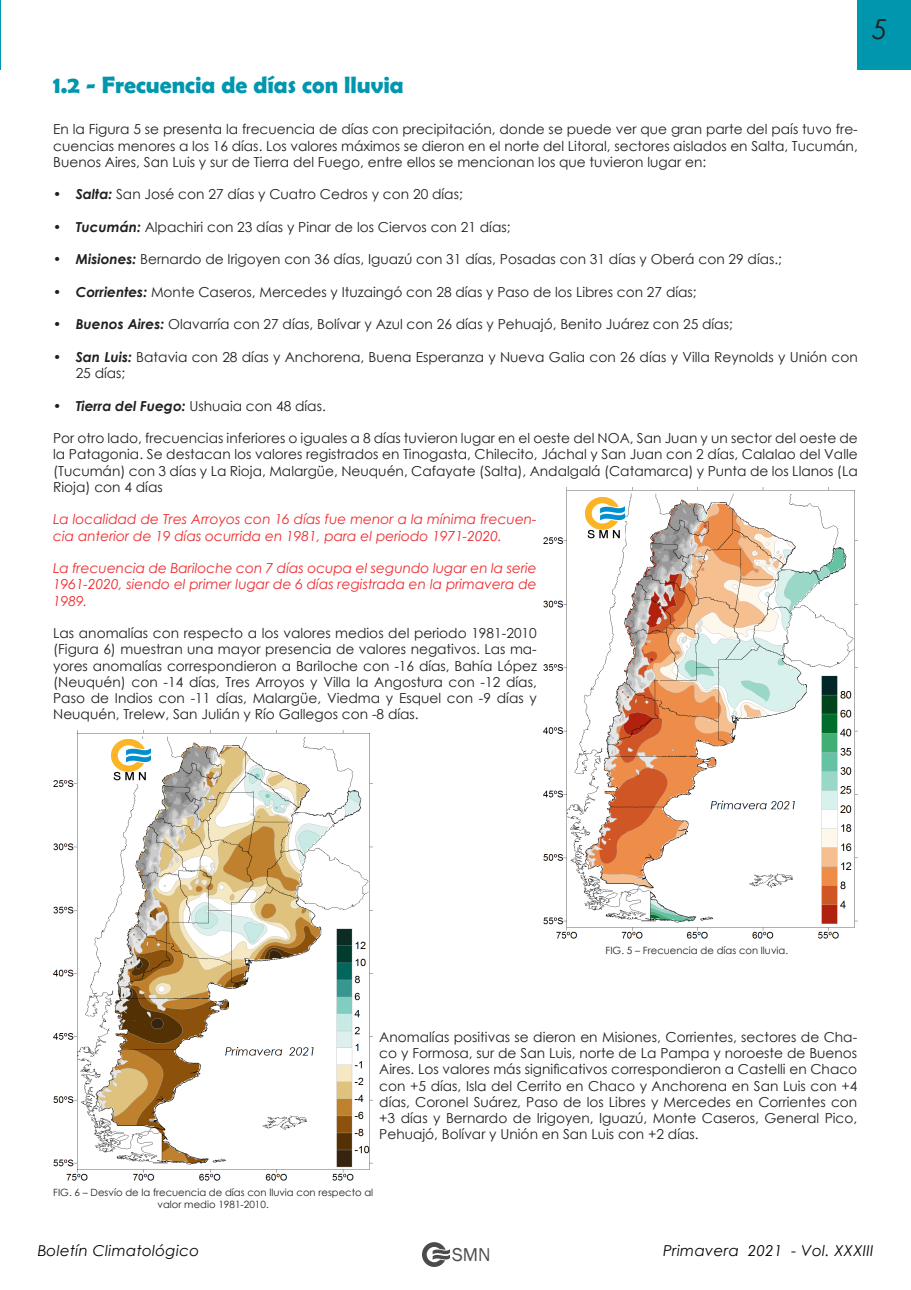
<style>
.page{position:relative;width:911px;height:1290px;background:#fff}
.page>*{position:absolute;margin:0;border:0;box-sizing:border-box;transform-origin:0 0}
.t1{font:italic 27.5px "Century Gothic";color:#231f20}
.t2{font:700 23.75px "Berlin Sans FB Demi";color:#0097ae}
.t3{font:19.12px "Franklin Gothic";color:#4c4b4b}
.t4{font:italic 15px "Century Gothic";letter-spacing:.02em;color:#040503}
.t5{font:13.75px/16.2px "Century Gothic";color:#231f20;text-align:justify}
.t6{font:italic 13.75px/16.2px "Century Gothic";color:#ee292c}
.t7{font:10px/12px "Century Gothic";color:#231f20;text-align:center}
.s1{font-weight:700;font-style:italic}
</style>
<div class="page">
<hr style="left:0;top:0;width:1px;height:70px;background:#0097ae">
<div style="left:857px;top:0;width:54px;height:70px;background:#0097ae"></div>
<svg style="left:422px;top:1242px;width:28px;height:25px"></svg>
<img style="left:543px;top:487px;width:314px;height:452px">
<img style="left:585px;top:497px;width:39px;height:44px">
<img style="left:53px;top:730px;width:319px;height:451px">
<img style="left:111px;top:739px;width:39px;height:44px">
<h1 class="t1" style="left:872px;top:10px;width:17px">5</h1>
<p class="t2" style="left:53px;top:71px;width:352px">1.2 - Frecuencia de días con lluvia</p>
<p class="t5" style="left:53px;top:121px;width:806px">En la Figura 5 se presenta la frecuencia de días con precipitación, donde se puede ver que gran parte del país tuvo fre&shy;cuencias menores a los 16 días. Los valores máximos se dieron en el norte del Litoral, sectores aislados en Salta, Tucumán, Buenos Aires, San Luis y sur de Tierra del Fuego, entre ellos se mencionan los que tuvieron lugar en:</p>
<p class="t5" style="left:53px;top:186px;width:411px"><span class="s1">• Salta:</span> San José con 27 días y Cuatro Cedros y con 20 días;</p>
<p class="t5" style="left:53px;top:219px;width:459px"><span class="s1">• Tucumán:</span> Alpachiri con 23 días y Pinar de los Ciervos con 21 días;</p>
<p class="t5" style="left:53px;top:251px;width:730px"><span class="s1">• Misiones:</span> Bernardo de Irigoyen con 36 días, Iguazú con 31 días, Posadas con 31 días y Oberá con 29 días.;</p>
<p class="t5" style="left:53px;top:284px;width:645px"><span class="s1">• Corrientes:</span> Monte Caseros, Mercedes y Ituzaingó con 28 días y Paso de los Libres con 27 días;</p>
<p class="t5" style="left:53px;top:316px;width:681px"><span class="s1">• Buenos Aires:</span> Olavarría con 27 días, Bolívar y Azul con 26 días y Pehuajó, Benito Juárez con 25 días;</p>
<p class="t5" style="left:76px;top:349px;width:783px;text-indent:-22px"><span class="s1">• San Luis:</span> Batavia con 28 días y Anchorena, Buena Esperanza y Nueva Galia con 26 días y Villa Reynolds y Unión con<br>25 días;</p>
<p class="t5" style="left:53px;top:397px;width:274px"><span class="s1">• Tierra del Fuego:</span> Ushuaia con 48 días.</p>
<p class="t5" style="left:53px;top:430px;width:806px">Por otro lado, frecuencias inferiores o iguales a 8 días tuvieron lugar en el oeste del NOA, San Juan y un sector del oeste de la Patagonia. Se destacan los valores registrados en Tinogasta, Chilecito, Jáchal y San Juan con 2 días, Calalao del Valle (Tucumán) con 3 días y La Rioja, Malargüe, Neuquén, Cafayate (Salta), Andalgalá (Catamarca) y Punta de los Llanos (La Rioja) con 4 días</p>
<p class="t6" style="left:53px;top:511px;width:485px">La localidad de Tres Arroyos con 16 días fue menor a la mínima frecuen&shy;cia anterior de 19 días ocurrida en 1981, para el periodo 1971-2020.</p>
<p class="t6" style="left:53px;top:560px;width:485px;text-align:justify">La frecuencia de Bariloche con 7 días ocupa el segundo lugar en la serie 1961-2020, siendo el primer lugar de 6 días registrada en la primavera de 1989.</p>
<p class="t5" style="left:53px;top:625px;width:485px">Las anomalías con respecto a los valores medios del periodo 1981-2010 (Figura 6) muestran una mayor presencia de valores negativos. Las ma&shy;yores anomalías correspondieron a Bariloche con -16 días, Bahía López (Neuquén) con -14 días, Tres Arroyos y Villa la Angostura con -12 días, Paso de Indios con -11 días, Malargüe, Viedma y Esquel con -9 días y Neuquén, Trelew, San Julián y Río Gallegos con -8 días.</p>
<p class="t7" style="left:605px;top:944px;width:184px">FIG. 5 – Frecuencia de días con lluvia.</p>
<p class="t5" style="left:379px;top:1028px;width:479px">Anomalías positivas se dieron en Misiones, Corrientes, sectores de Cha&shy;co y Formosa, sur de San Luis, norte de La Pampa y noroeste de Buenos Aires. Los valores más significativos correspondieron a Castelli en Chaco con +5 días, Isla del Cerrito en Chaco y Anchorena en San Luis con +4 días, Coronel Suárez, Paso de los Libres y Mercedes en Corrientes con +3 días y Bernardo de Irigoyen, Iguazú, Monte Caseros, General Pico, Pehuajó, Bolívar y Unión en San Luis con +2 días.</p>
<p class="t7" style="left:53px;top:1186px;width:321px">FIG. 6 – Desvío de la frecuencia de días con lluvia con respecto al valor medio 1981-2010.</p>
<p class="t4" style="left:38px;top:1240px;width:163px">Boletín Climatológico</p>
<p class="t4" style="left:663px;top:1240px;width:212px">Primavera 2021 - Vol. XXXIII</p>
<h3 class="t3" style="left:452px;top:1242px;width:40px">SMN</h3>
</div>
